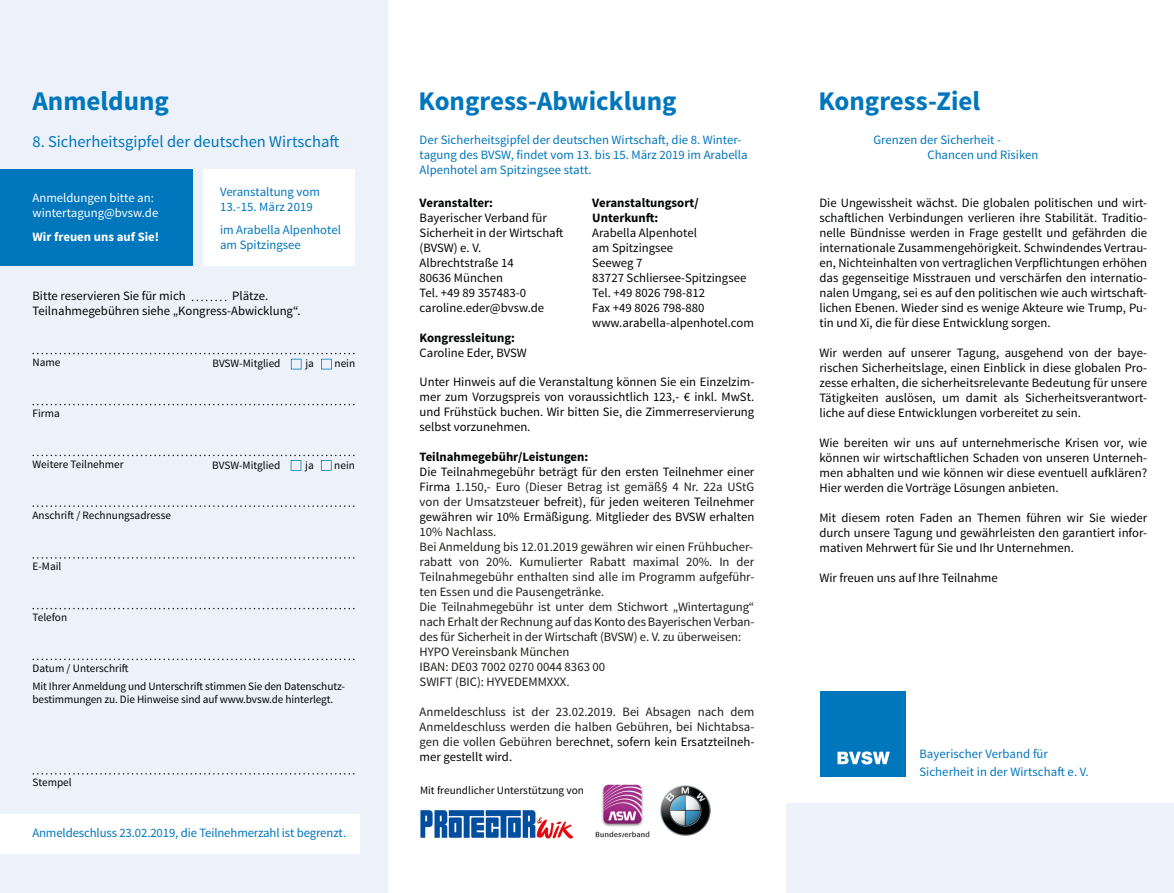
<style>
.page{position:relative;width:1174px;height:893px;background:#fff}
.page>*{position:absolute;margin:0;border:0;box-sizing:border-box;transform-origin:0 0}
.t1{font:700 27px "Source Sans Pro";color:#0076bd}
.t2{font:16.5px "Source Sans Pro";color:#0076bd}
.t3{font:12.75px/15px "Source Sans Pro";color:#020304;text-align:justify}
.t4{font:12.75px/15px "Source Sans Pro";color:#1d1d1b}
.t5{font:12.75px/15px "Source Sans Pro";color:#0076bd}
.t6{font:700 12.75px/15px "Source Sans Pro";color:#020304}
.t7{font:12.75px/15px "Source Sans Pro";color:#fff}
.t8{font:700 12.75px "Source Sans Pro";color:#fff}
.t9{font:11.25px/13.5px "Source Sans Pro";letter-spacing:-.005em;color:#020304}
.s1{color:#1d1d1b}
.s2{color:#020304}
</style>
<div class="page">
<div style="left:0;top:0;width:387px;height:893px;background:#ecf1fa"></div>
<img style="left:595px;top:784px;width:55px;height:53px">
<img style="left:660px;top:785px;width:51px;height:51px">
<div style="left:0;top:169px;width:193px;height:97px;background:#0076bd"></div>
<div style="left:203px;top:169px;width:151px;height:97px;background:#fff"></div>
<div style="left:0;top:814px;width:359px;height:40px;background:#fff"></div>
<svg style="left:33px;top:404px;width:321px;height:1px"></svg>
<svg style="left:33px;top:505px;width:321px;height:2px"></svg>
<svg style="left:33px;top:557px;width:321px;height:2px"></svg>
<svg style="left:33px;top:608px;width:321px;height:1px"></svg>
<svg style="left:33px;top:659px;width:321px;height:1px"></svg>
<svg style="left:33px;top:773px;width:321px;height:2px"></svg>
<svg style="left:33px;top:353px;width:321px;height:16px"></svg>
<svg style="left:33px;top:455px;width:321px;height:16px"></svg>
<svg style="left:192px;top:300px;width:34px;height:1px"></svg>
<img style="left:420px;top:810px;width:154px;height:28px">
<div style="left:787px;top:803px;width:387px;height:90px;background:#ecf1fa"></div>
<div style="left:820px;top:691px;width:85px;height:86px;background:#0076bd"></div>
<svg style="left:837px;top:751px;width:52px;height:13px"></svg>
<h1 class="t1" style="left:33px;top:83px;width:138px">Anmeldung</h1>
<p class="t2" style="left:33px;top:131px;width:308px">8. Sicherheitsgipfel der deutschen Wirtschaft</p>
<p class="t7" style="left:33px;top:190px;width:127px">Anmeldungen bitte an: wintertagung@bvsw.de</p>
<p class="t8" style="left:33px;top:228px;width:128px">Wir freuen uns auf Sie!</p>
<p class="t5" style="left:220px;top:185px;width:101px">Veranstaltung vom<br>13.-15. März 2019</p>
<p class="t5" style="left:220px;top:222px;width:122px">im Arabella Alpenhotel am Spitzingsee</p>
<p class="t3" style="left:33px;top:288px;width:155px">Bitte reservieren Sie für mich</p>
<p class="t3" style="left:33px;top:288px;width:269px;text-indent:200px">Plätze.<br>Teilnahmegebühren siehe „Kongress-Abwicklung“.</p>
<p class="t9" style="left:33px;top:356px;width:29px">Name</p>
<p class="t9" style="left:33px;top:407px;width:29px">Firma</p>
<p class="t9" style="left:33px;top:458px;width:93px">Weitere Teilnehmer</p>
<p class="t9" style="left:33px;top:509px;width:140px">Anschrift / Rechnungsadresse</p>
<p class="t9" style="left:33px;top:560px;width:30px">E-Mail</p>
<p class="t9" style="left:33px;top:611px;width:36px">Telefon</p>
<p class="t9" style="left:33px;top:662px;width:98px">Datum / Unterschrift</p>
<p class="t9" style="left:212px;top:357px;width:69px">BVSW-Mitglied</p>
<p class="t9" style="left:305px;top:357px;width:10px">ja</p>
<p class="t9" style="left:334px;top:357px;width:22px">nein</p>
<p class="t9" style="left:212px;top:458px;width:69px">BVSW-Mitglied</p>
<p class="t9" style="left:305px;top:458px;width:10px">ja</p>
<p class="t9" style="left:334px;top:458px;width:22px">nein</p>
<p class="t9" style="left:32px;top:679px;width:314px">Mit Ihrer Anmeldung und Unterschrift stimmen Sie den Datenschutz&shy;bestimmungen zu. Die Hinweise sind auf www.bvsw.de hinterlegt.</p>
<p class="t9" style="left:33px;top:776px;width:41px">Stempel</p>
<p class="t5" style="left:32px;top:825px;width:315px">Anmeldeschluss 23.02.2019, die Teilnehmerzahl ist begrenzt.</p>
<h1 class="t1" style="left:418px;top:83px;width:259px">Kongress-Abwicklung</h1>
<p class="t5" style="left:419px;top:132px;width:329px">Der Sicherheitsgipfel der deutschen Wirtschaft, die 8. Winter&shy;tagung des BVSW, findet vom 13. bis 15. März 2019 im Arabella<br>Alpenhotel am Spitzingsee statt.</p>
<p class="t6" style="left:419px;top:196px;width:75px">Veranstalter:</p>
<p class="t3" style="left:419px;top:210px;width:145px;text-align:left">Bayerischer Verband für<br>Sicherheit in der Wirtschaft (BVSW) e. V.<br>Albrechtstraße 14<br>80636 München<br>Tel. +49 89 357483-0 caroline.eder@bvsw.de</p>
<p class="t6" style="left:419px;top:331px;width:97px">Kongressleitung:</p>
<p class="t3" style="left:419px;top:345px;width:109px">Caroline Eder, BVSW</p>
<p class="t6" style="left:592px;top:196px;width:108px">Veranstaltungsort/<br>Unterkunft:</p>
<p class="t3" style="left:592px;top:225px;width:163px;text-align:left">Arabella Alpenhotel<br>am Spitzingsee<br>Seeweg 7<br>83727 Schliersee-Spitzingsee<br>Tel. +49 8026 798-812<br>Fax +49 8026 798-880 www.arabella-alpenhotel.com</p>
<p class="t3" style="left:419px;top:375px;width:336px">Unter Hinweis auf die Veranstaltung können Sie ein Einzelzim&shy;mer zum Vorzugspreis von voraussichtlich 123,- € inkl. MwSt. und Frühstück buchen. Wir bitten Sie, die Zimmerreservierung selbst vorzunehmen.</p>
<p class="t6" style="left:419px;top:450px;width:170px">Teilnahmegebühr/Leistungen:</p>
<p class="t3" style="left:419px;top:465px;width:336px">Die Teilnahmegebühr beträgt für den ersten Teilnehmer einer Firma <span class="s1">1.150,- Euro (Dieser Betrag ist gemäß§ 4 Nr. 22a UStG von der Um satzste</span>uer befreit), für jeden weiteren Teilnehmer gewähren wir 10% Ermäßigung. Mitglieder des BVSW erhalten</p>
<p class="t4" style="left:419px;top:525px;width:336px">10% Nachlass.<br>Bei Anmeldung bis 12.01.2019 gewähren wir einen Frühbucher&shy;rabatt von 20%. Kumulierter Rabatt maximal 20%. In der Teilnahme gebühr enthalten sind alle im Programm aufgeführ&shy;ten Essen und die Pausengetränke.<br>Die Teilnahmegebühr ist unter dem Stichwort „Wintertagung“ nach Erhalt der Rechnung auf das Konto des Bayerischen Verban&shy;des für Sicherheit in der Wirtschaft (BVSW) e. V. zu überweisen:<br>HYPO Vereinsbank München<br>IBAN: DE03 7002 0270 0044 8363 00<br>SWIFT (BIC): HYVEDEMMXXX.</p>
<p class="t4" style="left:419px;top:705px;width:336px;text-align:justify">Anmeldeschluss ist der 23.02.2019. Bei Absagen nach dem Anmelde schluss werden die halben Gebühren, bei Nichtabsa&shy;gen die vollen Gebühren ber<span class="s2">echnet, sofern kein Ersatzteilneh&shy;mer gestellt wird.</span></p>
<p class="t9" style="left:420px;top:784px;width:165px">Mit freundlicher Unterstützung von</p>
<h1 class="t1" style="left:818px;top:83px;width:163px">Kongress-Ziel</h1>
<p class="t5" style="left:927px;top:132px;width:112px;text-indent:-54px">Grenzen der Sicherheit -<br>Chancen und Risiken</p>
<p class="t3" style="left:819px;top:195px;width:329px">Die Ungewissheit wächst. Die globalen politischen und wirt&shy;schaftlichen Verbindungen verlieren ihre Stabilität. Traditio&shy;nelle Bündnisse werden in Frage gestellt und gefährden die internationale Zusammengehörigkeit. Schwindendes Vertrau&shy;en, Nichteinhalten von vertraglichen Verpflichtungen erhöhen das gegenseitige Misstrauen und verschärfen den internatio&shy;nalen Umgang, sei es auf den politischen wie auch wirtschaft&shy;lichen Ebenen. Wieder sind es wenige Akteure wie Trump, Pu&shy;tin und Xi, die für diese Entwicklung sorgen.</p>
<p class="t3" style="left:819px;top:345px;width:329px">Wir werden auf unserer Tagung, ausgehend von der baye&shy;rischen Sicherheitslage, einen Einblick in diese globalen Pro&shy;zesse erhalten, die sicherheitsrelevante Bedeutung für unsere Tätigkeiten auslösen, um damit als Sicherheitsverantwort&shy;liche auf diese Entwicklungen vorbereitet zu sein.</p>
<p class="t3" style="left:819px;top:435px;width:329px">Wie bereiten wir uns auf unternehmerische Krisen vor, wie können wir wirtschaftlichen Schaden von unseren Unterneh&shy;men abhalten und wie können wir diese eventuell aufklären?<br>Hier werden die Vorträge Lösungen anbieten.</p>
<p class="t3" style="left:819px;top:510px;width:329px">Mit diesem roten Faden an Themen führen wir Sie wieder durch unsere Tagung und gewährleisten den garantiert infor&shy;mativen Mehrwert für Sie und Ihr Unternehmen.</p>
<p class="t3" style="left:819px;top:570px;width:180px">Wir freuen uns auf Ihre Teilnahme</p>
<p class="t5" style="left:919px;top:745px;width:171px;line-height:18px">Bayerischer Verband für<br>Sicherheit in der Wirtschaft e. V.</p>
</div>
